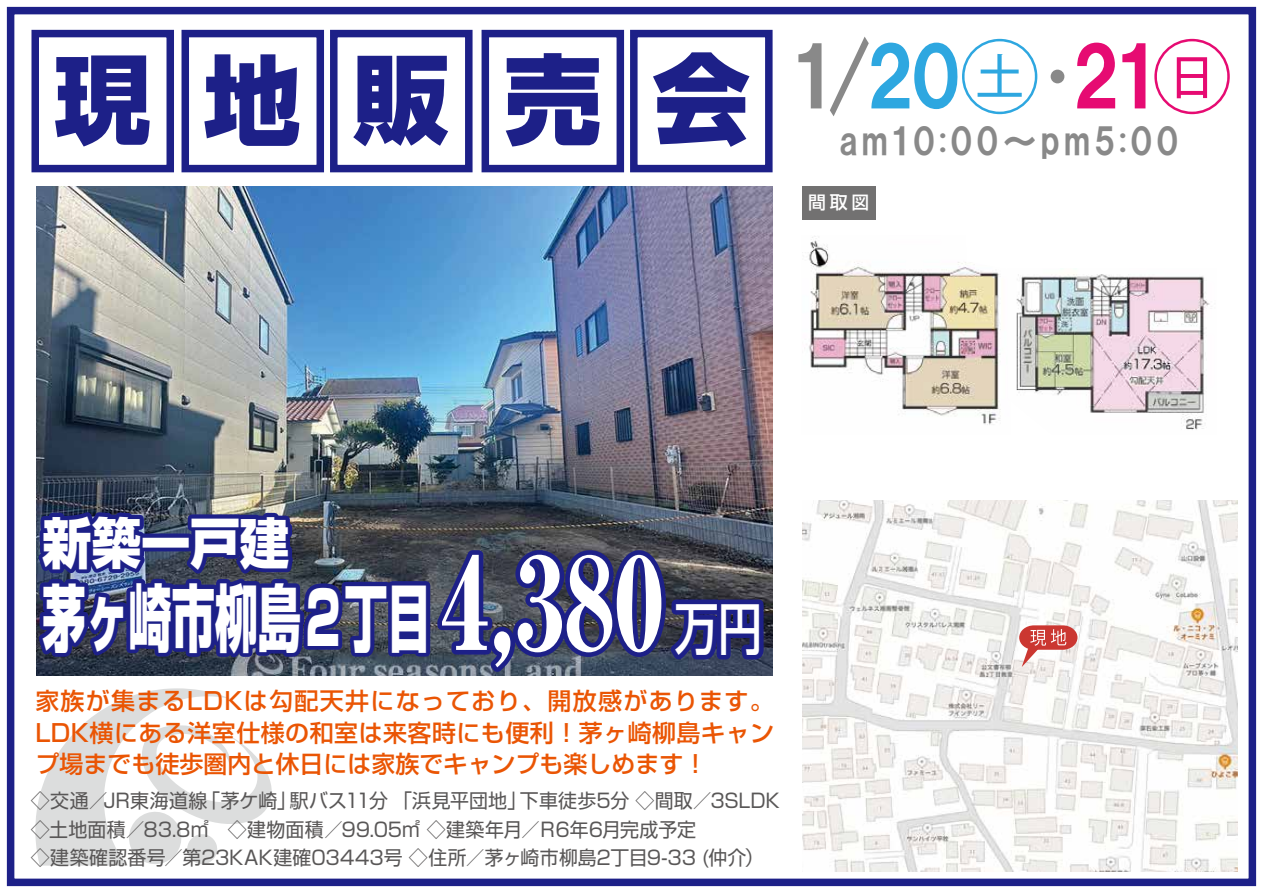
<style>
.page{position:relative;width:1263px;height:893px;background:#fff}
.page>*{position:absolute;margin:0;border:0;box-sizing:border-box;transform-origin:0 0}
.t1{font:800 97.5px "Shin Go Pr 5";letter-spacing:.53em;color:#1d2088}
.t2{font:81px "HGP Soei Kakugothic UB";color:#898989}
.t3{font:800 73.05px "Shin Go Pr 5";color:#fff;scale:.59 1}
.t4{font:500 55.95px "Shin Go Pr 5";color:#fff;scale:.78 1}
.t5{font:800 54.9px "Shin Go Pr 5";color:#fff;scale:.9 1}
.t6{font:36px "HGP Soei Kakugothic UB";letter-spacing:.095em;color:#898989}
.t7{font:500 24px/31.5px "Shin Go Pr 5";color:#ea5504;text-align:justify}
.t8{font:19.5px/28.5px "Shin Go Pr 5";color:#595757}
.t9{font:500 18px "Shin Go Pr 5";color:#fff}
.s1{color:#2ea7e0}
.s2{font-family:"Koz Go Pro";color:#2ea7e0}
.s3{font-family:"Shin Go Pr 5"}
.s4{color:#e60b72}
.s5{font-family:"Koz Go Pro";color:#e60b72}
.s6{font-family:"Ryumin Pr 5";font-size:127.2px}
</style>
<div class="page">
<svg style="left:35px;top:688px;width:237px;height:178px"></svg>
<img style="left:36px;top:186px;width:737px;height:489px">
<svg style="left:6px;top:505px;width:762px;height:177px;background:#424776"></svg>
<img style="left:802px;top:501px;width:435px;height:370px">
<svg style="left:1019px;top:625px;width:58px;height:42px"></svg>
<div style="left:7px;top:7px;width:1249px;height:879px;border:8px solid #1d2088"></div>
<div style="left:31px;top:30px;width:143px;height:142px;border:8px solid #1d2088"></div>
<div style="left:181px;top:30px;width:143px;height:142px;border:8px solid #1d2088"></div>
<div style="left:330px;top:30px;width:142px;height:142px;border:8px solid #1d2088"></div>
<div style="left:481px;top:30px;width:143px;height:142px;border:8px solid #1d2088"></div>
<div style="left:630px;top:30px;width:142px;height:142px;border:8px solid #1d2088"></div>
<div style="left:802px;top:186px;width:74px;height:34px;background:#727171"></div>
<img style="left:809px;top:237px;width:192px;height:188px">
<img style="left:1016px;top:274px;width:194px;height:156px">
<h1 class="t1" style="left:54px;top:22px;width:697px">現地販売会</h1>
<h2 class="t2" style="left:787px;top:36px;width:447px">1/<span class="s1">20</span><span class="s2">㊏</span><span class="s3">・</span><span class="s4">21</span><span class="s5">㊐</span></h2>
<h3 class="t6" style="left:839px;top:123px;width:341px">am10:00～pm5:00</h3>
<p class="t9" style="left:808px;top:187px;width:63px">間取図</p>
<h3 class="t5" style="left:43px;top:499px;width:276px">新築一戸建</h3>
<h3 class="t3" style="left:43px;top:560px;width:1054px">茅ヶ崎市柳島２丁目 <span class="s6">4,380</span></h3>
<h3 class="t4" style="left:675px;top:583px;width:113px">万円</h3>
<p class="t7" style="left:35px;top:683px;width:740px">家族が集まるLDKは勾配天井になっており、開放感があります。LDK横にある洋室仕様の和室は来客時にも便利！茅ヶ崎柳島キャンプ場までも徒歩圏内と休日には家族でキャンプも楽しめます！</p>
<p class="t8" style="left:31px;top:784px;width:751px">◇交通／JR東海道線「茅ケ崎」駅バス１１分 「浜見平団地」下車徒歩5分 ◇間取／3SLDK ◇土地面積／83.8㎡　◇建物面積／99.05㎡ ◇建築年月／Ｒ6年6月完成予定<br>◇建築確認番号／第23KAK建確03443号 ◇住所／茅ヶ崎市柳島2丁目9-33 (仲介）</p>
</div>
